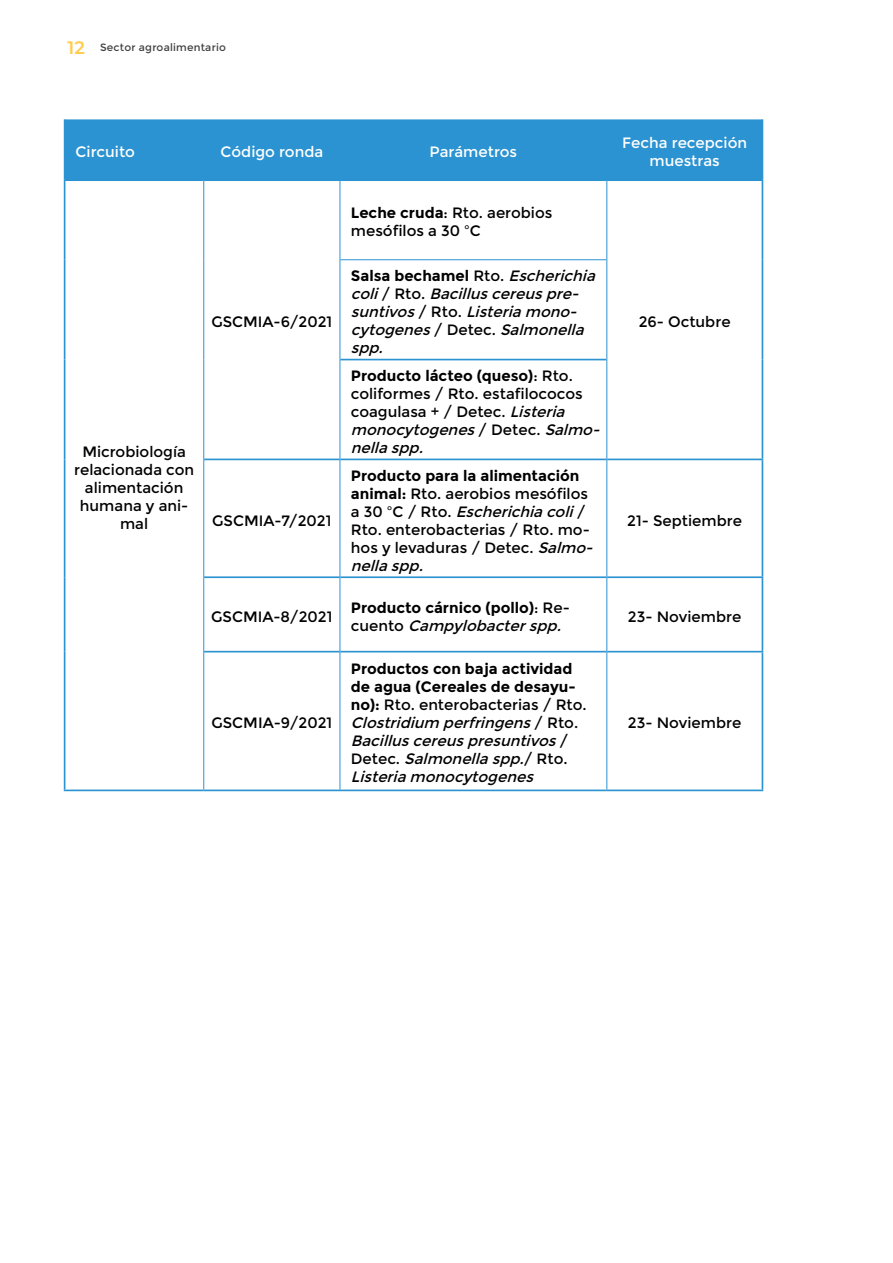
<style>
.page{position:relative;width:893px;height:1263px;background:#fff}
.page>*{position:absolute;margin:0;border:0;box-sizing:border-box;transform-origin:0 0}
.t1{font:15px/18px "Montserrat";color:#000}
.t2{font:italic 15px/18px "Montserrat";color:#000}
.t3{font:15px/18px "Montserrat";color:#fff;text-align:center}
.t4{font:700 15px/18px "Montserrat";color:#000}
.t5{font:10.5px "Montserrat";letter-spacing:.02em;color:#414042}
.s1{font-weight:600;font-size:18px;color:#ffcc4e}
.s2{font-weight:700}
.s3{font-weight:700;font-style:normal}
.s4{font-style:normal}
.s5{font-style:italic}
.s6{font-weight:400}
.s7{font-weight:400;font-style:italic}
</style>
<div class="page">
<div style="left:65px;top:119px;width:697px;height:60px;background:#2b93d1"></div>
<hr style="left:64px;top:179px;width:140px;height:2px;background:#2b93d1">
<hr style="left:204px;top:179px;width:136px;height:2px;background:#2b93d1">
<hr style="left:340px;top:179px;width:267px;height:2px;background:#2b93d1">
<hr style="left:607px;top:179px;width:156px;height:2px;background:#2b93d1">
<hr style="left:340px;top:259px;width:266px;height:1px;background:#2b93d1">
<hr style="left:64px;top:789px;width:140px;height:2px;background:#2b93d1">
<hr style="left:340px;top:359px;width:266px;height:1px;background:#2b93d1">
<hr style="left:204px;top:459px;width:136px;height:1px;background:#2b93d1">
<hr style="left:340px;top:459px;width:266px;height:1px;background:#2b93d1">
<hr style="left:607px;top:459px;width:156px;height:1px;background:#2b93d1">
<hr style="left:204px;top:576px;width:136px;height:2px;background:#2b93d1">
<hr style="left:340px;top:576px;width:266px;height:2px;background:#2b93d1">
<hr style="left:607px;top:576px;width:156px;height:2px;background:#2b93d1">
<hr style="left:204px;top:651px;width:136px;height:1px;background:#2b93d1">
<hr style="left:340px;top:651px;width:266px;height:1px;background:#2b93d1">
<hr style="left:607px;top:651px;width:156px;height:1px;background:#2b93d1">
<hr style="left:204px;top:789px;width:136px;height:2px;background:#2b93d1">
<hr style="left:340px;top:789px;width:267px;height:2px;background:#2b93d1">
<hr style="left:607px;top:789px;width:156px;height:2px;background:#2b93d1">
<hr style="left:64px;top:181px;width:1px;height:79px;background:#2b93d1">
<hr style="left:64px;top:260px;width:1px;height:100px;background:#2b93d1">
<hr style="left:64px;top:360px;width:1px;height:99px;background:#2b93d1">
<hr style="left:64px;top:459px;width:1px;height:118px;background:#2b93d1">
<hr style="left:64px;top:577px;width:1px;height:75px;background:#2b93d1">
<hr style="left:64px;top:652px;width:1px;height:137px;background:#2b93d1">
<hr style="left:762px;top:181px;width:1px;height:79px;background:#2b93d1">
<hr style="left:762px;top:260px;width:1px;height:100px;background:#2b93d1">
<hr style="left:762px;top:360px;width:1px;height:99px;background:#2b93d1">
<hr style="left:762px;top:460px;width:1px;height:116px;background:#2b93d1">
<hr style="left:762px;top:578px;width:1px;height:73px;background:#2b93d1">
<hr style="left:762px;top:652px;width:1px;height:137px;background:#2b93d1">
<hr style="left:64px;top:119px;width:1px;height:60px;background:#2b93d1">
<hr style="left:762px;top:119px;width:1px;height:60px;background:#2b93d1">
<hr style="left:203px;top:181px;width:1px;height:79px;background:#2b93d1">
<hr style="left:203px;top:260px;width:1px;height:100px;background:#2b93d1">
<hr style="left:203px;top:360px;width:1px;height:99px;background:#2b93d1">
<hr style="left:203px;top:459px;width:1px;height:118px;background:#2b93d1">
<hr style="left:203px;top:577px;width:1px;height:75px;background:#2b93d1">
<hr style="left:203px;top:652px;width:1px;height:137px;background:#2b93d1">
<hr style="left:606px;top:181px;width:1px;height:79px;background:#2b93d1">
<hr style="left:606px;top:260px;width:1px;height:100px;background:#2b93d1">
<hr style="left:606px;top:360px;width:1px;height:99px;background:#2b93d1">
<hr style="left:606px;top:459px;width:1px;height:118px;background:#2b93d1">
<hr style="left:606px;top:577px;width:1px;height:75px;background:#2b93d1">
<hr style="left:606px;top:652px;width:1px;height:137px;background:#2b93d1">
<hr style="left:340px;top:181px;width:1px;height:79px;background:#2b93d1">
<hr style="left:340px;top:260px;width:1px;height:100px;background:#2b93d1">
<hr style="left:340px;top:360px;width:1px;height:99px;background:#2b93d1">
<hr style="left:340px;top:459px;width:1px;height:118px;background:#2b93d1">
<hr style="left:340px;top:577px;width:1px;height:75px;background:#2b93d1">
<hr style="left:340px;top:652px;width:1px;height:137px;background:#2b93d1">
<p class="t5" style="left:67px;top:41px;width:160px"><span class="s1">12</span> Sector agroalimentario</p>
<p class="t3" style="left:76px;top:143px;width:61px">Circuito</p>
<p class="t3" style="left:220px;top:143px;width:104px">Código ronda</p>
<p class="t3" style="left:430px;top:143px;width:89px">Parámetros</p>
<p class="t3" style="left:622px;top:134px;width:127px">Fecha recepción muestras</p>
<p class="t1" style="left:74px;top:442px;width:122px;text-align:center">Microbiología relacionada con alimentación humana y ani&shy;mal</p>
<p class="t1" style="left:211px;top:313px;width:122px">GSCMIA-6/2021</p>
<p class="t1" style="left:212px;top:511px;width:121px">GSCMIA-7/2021</p>
<p class="t1" style="left:351px;top:204px;width:203px"><span class="s2">Leche cruda</span>: Rto. aerobios mesófilos a 30 ºC</p>
<p class="t2" style="left:351px;top:267px;width:250px"><span class="s3">Salsa bechamel</span> <span class="s4">Rto.</span> Escherichia coli<span class="s4">/ R t o .</span> Bacilluscereuspre&shy;suntivos<span class="s4">/ R t o .</span> Listeriamono&shy;cytogenes<span class="s4">/ D e t e c .</span> Salmonella spp.</p>
<p class="t1" style="left:351px;top:367px;width:255px"><span class="s2">Producto lácteo (queso)</span>: Rto. coliformes / Rto. estafilococos coagulasa + / Detec. <span class="s5">Listeria monocytogenes</span>/ D e t e c . <span class="s5">Salmo&shy;nellaspp.</span></p>
<p class="t1" style="left:351px;top:466px;width:248px"><span class="s2">Producto para la alimentación animal:</span> Rto. aerobios mesófilos a 3 0 º C / R t o . <span class="s5">Escherichiacoli</span>/<br>Rto. enterobacterias / Rto. mo&shy;hos y levaduras / Detec. <span class="s5">Salmo&shy;nellaspp.</span></p>
<p class="t1" style="left:639px;top:313px;width:93px">26- Octubre</p>
<p class="t1" style="left:627px;top:511px;width:116px">21- Septiembre</p>
<p class="t1" style="left:211px;top:608px;width:123px">GSCMIA-8/2021</p>
<p class="t4" style="left:351px;top:598px;width:221px">Producto cárnico (pollo)<span class="s6">: Re&shy;c u e n t o</span> <span class="s7">Campylobacterspp.</span></p>
<p class="t1" style="left:628px;top:608px;width:115px">23- Noviembre</p>
<p class="t1" style="left:211px;top:714px;width:122px">GSCMIA-9/2021</p>
<p class="t2" style="left:351px;top:660px;width:237px"><span class="s3">Productos con baja actividad de agua (Cereales de desayu&shy;no):</span> <span class="s4">Rto. enterobacterias / Rto.<br></span>Clostridium perfringens<span class="s4">/ R t o .<br></span>Bacilluscereuspresuntivos<span class="s4">/<br>D e t e c .</span> Salmonellaspp.<span class="s4">/ R t o .<br></span>Listeriamonocytogenes</p>
<p class="t1" style="left:628px;top:714px;width:115px">23- Noviembre</p>
</div>
